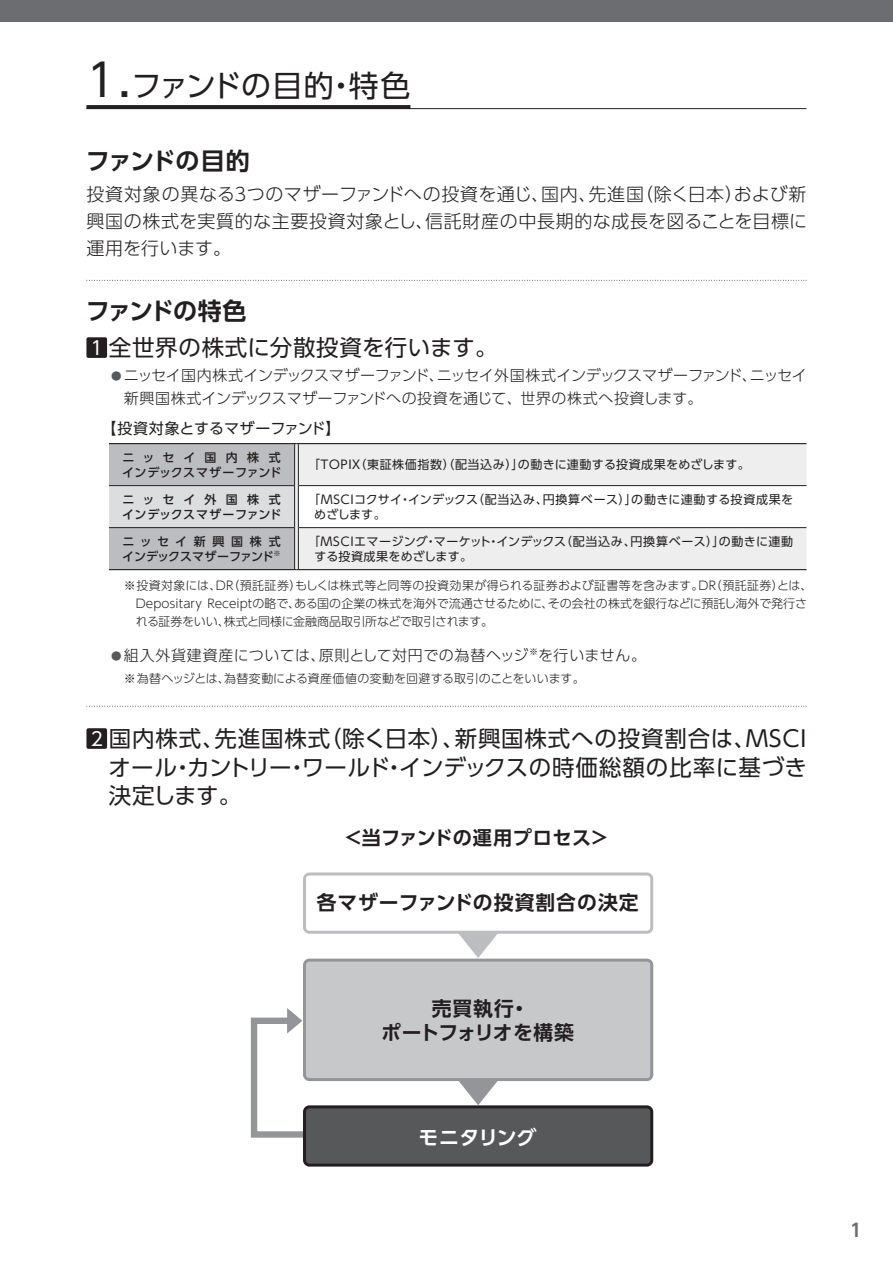
<style>
.page{position:relative;width:893px;height:1263px;background:#fff}
.page>*{position:absolute;margin:0;border:0;box-sizing:border-box;transform-origin:0 0}
.t1{font:30px "UD Shin Go Pro";letter-spacing:-.02em;color:#231f20}
.t2{font:700 24px "UD Shin Go Pro De";letter-spacing:-.05em;color:#231f20}
.t3{font:22.5px/28.5px "UD Shin Go Pro";letter-spacing:.03em;color:#231f20}
.t4{font:700 19.8px "UD Shin Go Pro De";letter-spacing:.045em;color:#231f20}
.t5{font:700 19.8px/23.4px "UD Shin Go Pro De";letter-spacing:.02em;color:#231f20;text-align:center}
.t6{font:700 19.8px "UD Shin Go Pro De";letter-spacing:.01em;color:#fff}
.t7{font:700 19.2px "UD Shin Go Pro De";letter-spacing:.03em;color:#231f20}
.t8{font:300 18px/27px "UD Shin Go Pro";letter-spacing:.03em;color:#231f20;text-align:justify}
.t9{font:700 18px "UD Shin Go Pro De";color:#6c6d70}
.t10{font:300 15px/22.5px "UD Shin Go Pro";letter-spacing:-.01em;color:#231f20}
.t11{font:300 15px "UD Shin Go Pro";letter-spacing:.03em;color:#231f20}
.t12{font:15px "UD Shin Go Pro";color:#231f20}
.t13{font:300 12px/18px "UD Shin Go Pro";color:#231f20}
.t14{font:12px/15px "UD Shin Go Pro";letter-spacing:.025em;color:#231f20}
.t15{font:500 12px/15px "UD Shin Go Pro";letter-spacing:.065em;color:#231f20}
.t16{font:500 12px/15px "UD Shin Go Pro";letter-spacing:.025em;color:#231f20}
.s1{font-size:45px}
.s2{font-size:18.75px;color:#fff}
.s3{font-size:10.5px;color:#57585a}
</style>
<div class="page">
<div style="left:0;top:0;width:893px;height:21px;background:#6c6d70"></div>
<svg style="left:87px;top:280px;width:720px;height:1px"></svg>
<div style="left:86px;top:337px;width:21px;height:21px;background:#231f20;border-radius:2px"></div>
<div style="left:109px;top:444px;width:185px;height:125px;background:#bcbdc0"></div>
<svg style="left:299px;top:444px;width:507px;height:125px;fill:#eeeeef"></svg>
<div style="left:109px;top:486px;width:187px;height:42px;background:#dcdddf"></div>
<svg style="left:295px;top:444px;width:3px;height:42px"></svg>
<svg style="left:296px;top:486px;width:2px;height:42px"></svg>
<svg style="left:295px;top:528px;width:3px;height:41px"></svg>
<hr style="left:299px;top:485px;width:507px;height:1px;background:#231f20">
<hr style="left:299px;top:527px;width:507px;height:1px;background:#231f20">
<hr style="left:109px;top:443px;width:187px;height:1px;background:#231f20">
<hr style="left:296px;top:443px;width:510px;height:1px;background:#231f20">
<hr style="left:109px;top:485px;width:185px;height:1px;background:#231f20">
<hr style="left:109px;top:527px;width:185px;height:1px;background:#231f20">
<hr style="left:294px;top:444px;width:1px;height:42px;background:#231f20">
<hr style="left:298px;top:444px;width:1px;height:42px;background:#231f20">
<hr style="left:294px;top:486px;width:1px;height:42px;background:#231f20">
<hr style="left:298px;top:486px;width:1px;height:42px;background:#231f20">
<hr style="left:294px;top:528px;width:1px;height:41px;background:#231f20">
<hr style="left:298px;top:528px;width:1px;height:41px;background:#231f20">
<hr style="left:109px;top:569px;width:187px;height:1px;background:#231f20">
<hr style="left:296px;top:569px;width:510px;height:1px;background:#231f20">
<svg style="left:87px;top:706px;width:720px;height:1px"></svg>
<div style="left:86px;top:728px;width:21px;height:21px;background:#231f20;border-radius:2px"></div>
<svg style="left:250px;top:872px;width:403px;height:294px"></svg>
<hr style="left:86px;top:108px;width:720px;height:1px;background:#231f20">
<div style="left:86px;top:105px;width:324px;height:4px;border:2px solid #231f20"></div>
<h1 class="t1" style="left:86px;top:61px;width:325px"><span class="s1">1.</span>ファンドの目的・特色</h1>
<h2 class="t2" style="left:86px;top:141px;width:166px">ファンドの目的</h2>
<h3 class="t8" style="left:86px;top:180px;width:722px">投資対象の異なる３つのマザーファンドへの投資を通じ、国内、先進国（除く日本）および新興国の株式を実質的な主要投資対象とし、信託財産の中長期的な成長を図ることを目標に運用を行います。</h3>
<h2 class="t2" style="left:86px;top:291px;width:162px">ファンドの特色</h2>
<h3 class="t3" style="left:87px;top:333px;width:412px"><span class="s2">１</span>全世界の株式に分散投資を行います。</h3>
<p class="t10" style="left:124px;top:364px;width:684px;text-indent:-13px"><span class="s3">●</span> ニッセイ国内株式インデックスマザーファンド、ニッセイ外国株式インデックスマザーファンド、ニッセイ新興国株式インデックスマザーファンドへの投資を通じて、世界の株式へ投資します。</p>
<p class="t12" style="left:101px;top:416px;width:241px">【投資対象とするマザーファンド】</p>
<p class="t15" style="left:122px;top:449px;width:161px">ニッセイ国内株式インデックスマザーファンド</p>
<p class="t14" style="left:308px;top:457px;width:443px">「ＴＯＰＩＸ（東証株価指数）（配当込み）」の動きに連動する投資成果をめざします。</p>
<p class="t15" style="left:122px;top:491px;width:161px">ニッセイ外国株式インデックスマザーファンド</p>
<p class="t14" style="left:314px;top:491px;width:480px;text-indent:-6px">「ＭＳＣＩコクサイ・インデックス（配当込み、円換算ベース）」の動きに連動する投資成果をめざします。</p>
<p class="t16" style="left:122px;top:533px;width:160px">ニッセイ新興国株式インデックスマザーファンド<sup>※</sup></p>
<p class="t14" style="left:314px;top:533px;width:480px;text-indent:-6px">「ＭＳＣＩエマージング・マーケット・インデックス（配当込み、円換算ベース）」の動きに連動する投資成果をめざします。</p>
<p class="t13" style="left:136px;top:576px;width:678px;text-indent:-12px">※投資対象には、ＤＲ（預託証券）もしくは株式等と同等の投資効果が得られる証券および証書等を含みます。ＤＲ（預託証券）とは、<br>Depositary Receiptの略で、ある国の企業の株式を海外で流通させるために、その会社の株式を銀行などに預託し海外で発行される証券をいい、株式と同様に金融商品取引所などで取引されます。</p>
<p class="t11" style="left:111px;top:643px;width:537px"><span class="s3">●</span> 組入外貨建資産については、原則として対円での為替ヘッジ<sup>※</sup>を行いません。</p>
<p class="t13" style="left:124px;top:669px;width:462px">※為替ヘッジとは、為替変動による資産価値の変動を回避する取引のことをいいます。</p>
<h3 class="t3" style="left:108px;top:724px;width:708px;text-indent:-21px"><span class="s2">２</span>国内株式、先進国株式（除く⽇ 本）、新興国株式への投資割合は、ＭＳＣＩオール・カントリー・ワールド・インデックスの時価総額の⽐率に基づき決定します。</h3>
<h3 class="t7" style="left:343px;top:822px;width:267px">＜当ファンドの運用プロセス＞</h3>
<h3 class="t4" style="left:317px;top:887px;width:323px">各マザーファンドの投資割合の決定</h3>
<h3 class="t5" style="left:381px;top:996px;width:195px">売買執行・<br>ポートフォリオを構築</h3>
<h3 class="t6" style="left:419px;top:1121px;width:120px">モニタリング</h3>
<h3 class="t9" style="left:850px;top:1215px;width:13px">1</h3>
</div>
